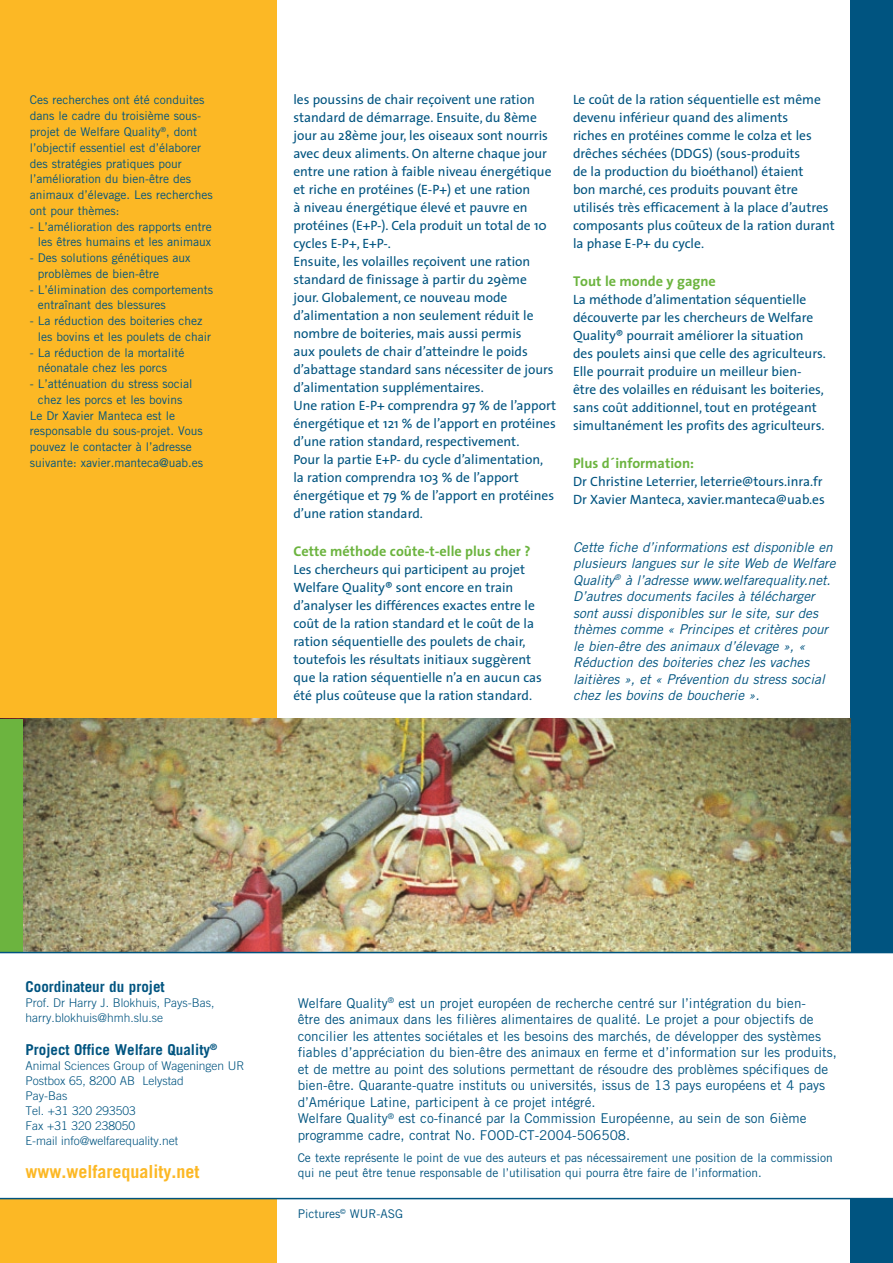
<style>
.page{position:relative;width:893px;height:1263px;background:#fff}
.page>*{position:absolute;margin:0;border:0;box-sizing:border-box;transform-origin:0 0}
.t1{font:700 18px "Trade Gothic";color:#fcb825}
.t2{font:700 15px "Trade Gothic";color:#005480}
.t3{font:700 14.25px "The Sans";color:#6cb43f}
.t4{font:13.5px/18px "The Sans";color:#005480}
.t5{font:13.5px/16.5px "Trade Gothic";color:#005480}
.t6{font:italic 13.5px/16.5px "Trade Gothic";color:#005480}
.t7{font:12px/15.8px "Trade Gothic";color:#005480}
.t8{font:300 12px/15px "Trade Gothic";color:#005480}
</style>
<div class="page">
<div style="left:0;top:0;width:276px;height:1263px;background:#fcb825"></div>
<div style="left:850px;top:0;width:43px;height:1263px;background:#005480"></div>
<img style="left:23px;top:719px;width:827px;height:233px">
<div style="left:0;top:719px;width:23px;height:233px;background:#6cb43f"></div>
<div style="left:0;top:952px;width:893px;height:247px;background:#fff"></div>
<hr style="left:0;top:1198px;width:893px;height:1px;background:#005480">
<hr style="left:0;top:952px;width:893px;height:1px;background:#005480">
<p class="t7" style="left:30px;top:92px;width:185px">Ces recherches ont été conduites dans le cadre du troisième sous&shy;projet de Welfare Quality<sup>®</sup>, dont l’objectif essentiel est d’élaborer des stratégies pratiques pour l’amélioration du bien-être des animaux d’élevage. Les recherches ont pour thèmes:</p>
<p class="t7" style="left:30px;top:218px;width:184px;text-align:right">- L’amélioration des rapports entre les êtres humains et les animaux</p>
<p class="t7" style="left:38px;top:250px;width:154px;text-indent:-8px">- Des solutions génétiques aux problèmes de bien-être</p>
<p class="t7" style="left:38px;top:281px;width:177px;text-indent:-8px">- L’élimination des comportements entraînant des blessures</p>
<p class="t7" style="left:38px;top:313px;width:175px;text-indent:-8px">- La réduction des boiteries chez les bovins et les poulets de chair</p>
<p class="t7" style="left:38px;top:344px;width:148px;text-indent:-8px">- La réduction de la mortalité néonatale chez les porcs</p>
<p class="t7" style="left:30px;top:376px;width:164px">- L’atténuation du stress social</p>
<p class="t7" style="left:38px;top:391px;width:146px">chez les porcs et les bovins</p>
<p class="t7" style="left:30px;top:407px;width:147px">Le Dr Xavier Manteca est le</p>
<p class="t7" style="left:30px;top:423px;width:175px">responsable du sous-projet. Vous</p>
<p class="t7" style="left:30px;top:439px;width:164px">pouvez le contacter à l’adresse</p>
<p class="t7" style="left:30px;top:454px;width:175px">suivante: xavier.manteca@uab.es</p>
<p class="t4" style="left:293px;top:90px;width:264px">les poussins de chair reçoivent une ration standard de démarrage. Ensuite, du 8ème jour au 28ème jour, les oiseaux sont nourris avec deux aliments. On alterne chaque jour entre une ration à faible niveau énergétique et riche en protéines (E-P+) et une ration<br>à niveau énergétique élevé et pauvre en protéines (E+P-). Cela produit un total de 10 cycles E-P+, E+P-.<br>Ensuite, les volailles reçoivent une ration standard de finissage à partir du 29ème<br>jour. Globalement, ce nouveau mode d’alimentation a non seulement réduit le nombre de boiteries, mais aussi permis<br>aux poulets de chair d’atteindre le poids d’abattage standard sans nécessiter de jours d’alimentation supplémentaires.<br>Une ration E-P+ comprendra 97 % de l’apport énergétique et 121 % de l’apport en protéines d’une ration standard, respectivement.<br>Pour la partie E+P- du cycle d’alimentation, la ration comprendra 103 % de l’apport énergétique et 79 % de l’apport en protéines d’une ration standard.</p>
<p class="t3" style="left:293px;top:539px;width:239px">Cette méthode coûte-t-elle plus cher ?</p>
<p class="t4" style="left:293px;top:560px;width:250px">Les chercheurs qui participent au projet Welfare Quality® sont encore en train d’analyser les différences exactes entre le coût de la ration standard et le coût de la ration séquentielle des poulets de chair, toutefois les résultats initiaux suggèrent que la ration séquentielle n’a en aucun cas été plus coûteuse que la ration standard.</p>
<p class="t4" style="left:573px;top:90px;width:263px">Le coût de la ration séquentielle est même devenu inférieur quand des aliments<br>riches en protéines comme le colza et les drêches séchées (DDGS) (sous-produits<br>de la production du bioéthanol) étaient<br>bon marché, ces produits pouvant être utilisés très efficacement à la place d’autres composants plus coûteux de la ration durant la phase E-P+ du cycle.</p>
<p class="t3" style="left:573px;top:269px;width:144px">Tout le monde y gagne</p>
<p class="t4" style="left:573px;top:290px;width:254px">La méthode d’alimentation séquentielle découverte par les chercheurs de Welfare Quality® pourrait améliorer la situation des poulets ainsi que celle des agriculteurs.<br>Elle pourrait produire un meilleur bien&shy;être des volailles en réduisant les boiteries, sans coût additionnel, tout en protégeant simultanément les profits des agriculteurs.</p>
<p class="t3" style="left:573px;top:451px;width:123px">Plus d´information:</p>
<p class="t4" style="left:573px;top:471px;width:253px">Dr Christine Leterrier, leterrie@tours.inra.fr<br>Dr Xavier Manteca, xavier.manteca@uab.es</p>
<p class="t6" style="left:573px;top:538px;width:264px">Cette fiche d’informations est disponible en plusieurs langues sur le site Web de Welfare Quality<sup>®</sup> à l’adresse www.welfarequality.net.<br>D’autres documents faciles à télécharger sont aussi disponibles sur le site, sur des thèmes comme « Principes et critères pour le bien-être des animaux d’élevage », « Réduction des boiteries chez les vaches laitières », et « Prévention du stress social chez les bovins de boucherie ».</p>
<p class="t2" style="left:26px;top:977px;width:141px">Coordinateur du projet</p>
<p class="t8" style="left:26px;top:995px;width:190px">Prof. Dr Harry J. Blokhuis, Pays-Bas, harry.blokhuis@hmh.slu.se</p>
<p class="t2" style="left:26px;top:1040px;width:193px">Project Office Welfare Quality<sup>®</sup></p>
<p class="t8" style="left:26px;top:1058px;width:221px">Animal Sciences Group of Wageningen UR<br>Postbox 65, 8200 AB Lelystad<br>Pay-Bas<br>Tel. +31 320 293503<br>Fax +31 320 238050<br>E-mail info@welfarequality.net</p>
<h1 class="t1" style="left:26px;top:1160px;width:176px">www.welfarequality.net</h1>
<p class="t5" style="left:298px;top:994px;width:541px">Welfare Quality<sup>®</sup> est un projet européen de recherche centré sur l’intégration du bien-<br>être des animaux dans les filières alimentaires de qualité. Le projet a pour objectifs de concilier les attentes sociétales et les besoins des marchés, de développer des systèmes fiables d’appréciation du bien-être des animaux en ferme et d’information sur les produits, et de mettre au point des solutions permettant de résoudre des problèmes spécifiques de bien-être. Quarante-quatre instituts ou universités, issus de 13 pays européens et 4 pays d’Amérique Latine, participent à ce projet intégré.<br>Welfare Quality<sup>®</sup> est co-financé par la Commission Européenne, au sein de son 6ième programme cadre, contrat No. FOOD-CT-2004-506508.</p>
<p class="t7" style="left:298px;top:1150px;width:536px;line-height:15px">Ce texte représente le point de vue des auteurs et pas nécessairement une position de la commission qui ne peut être tenue responsable de l’utilisation qui pourra être faire de l’information.</p>
<p class="t7" style="left:298px;top:1206px;width:107px">Pictures<sup>©</sup> WUR-ASG</p>
</div>
